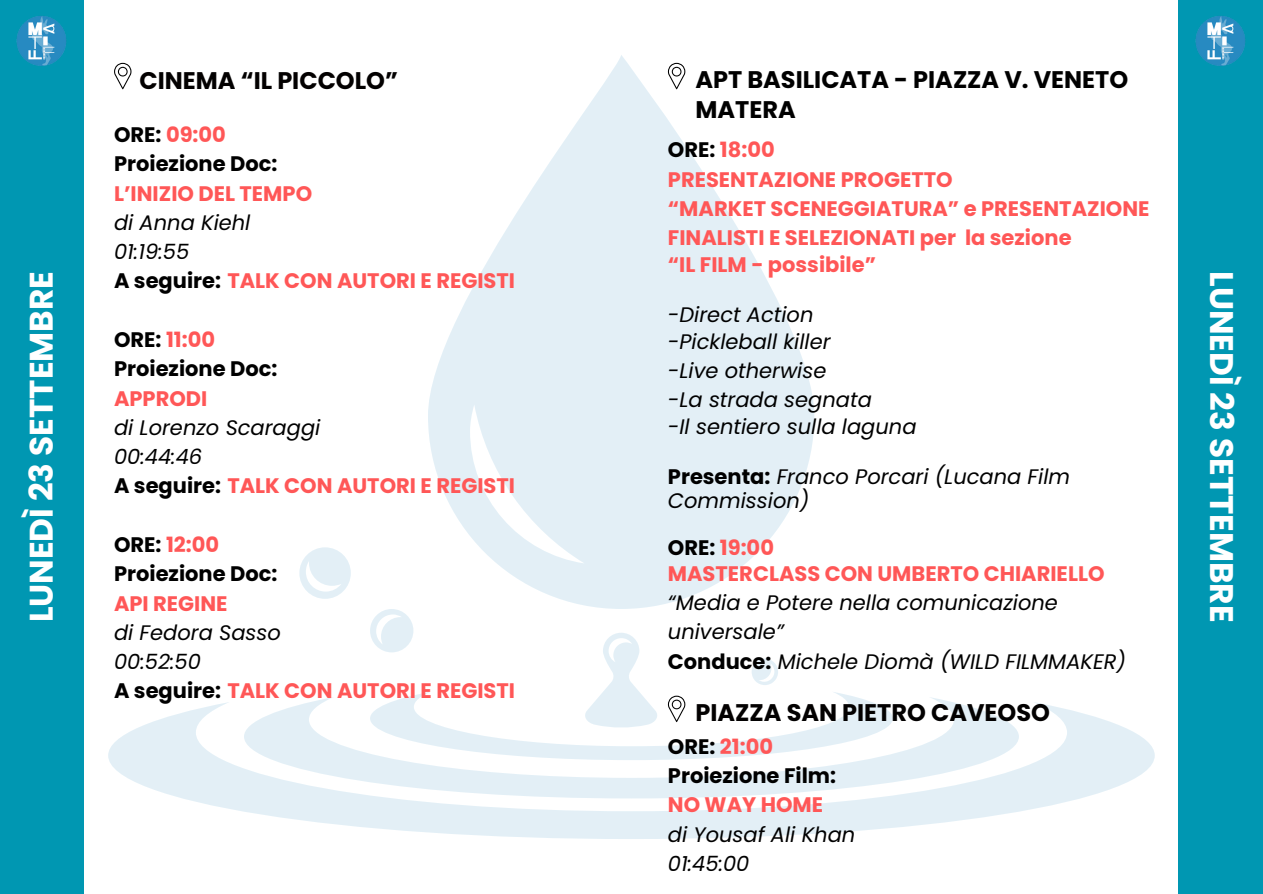
<style>
.page{position:relative;width:1263px;height:894px;background:#fff}
.page>*{position:absolute;margin:0;border:0;box-sizing:border-box;transform-origin:0 0}
.t1{font:700 32.7px "Poppins";color:#fff}
.t2{font:700 24px "Poppins";color:#030101}
.t3{font:700 24px/29.2px "Poppins";color:#000}
.t4{font:700 21px/29.2px "Poppins";color:#ff5757}
.t5{font:italic 21px/23.7px "Poppins";color:#000}
.t6{font:700 21px "Poppins";color:#000}
.s1{color:#000}
.s2{font-weight:700;font-style:normal}
</style>
<div class="page">
<svg style="left:428px;top:55px;width:386px;height:553px;fill:#e3eff6"></svg>
<svg style="left:108px;top:702px;width:1047px;height:136px;fill:#e3eff6"></svg>
<svg style="left:244px;top:697px;width:775px;height:101px;fill:#e3eff6"></svg>
<svg style="left:299px;top:547px;width:52px;height:51px"></svg>
<div style="left:0;top:0;width:84px;height:893px;background:#0097b2"></div>
<div style="left:1179px;top:0;width:84px;height:893px;background:#0097b2"></div>
<img style="left:16px;top:16px;width:51px;height:50px">
<img style="left:1195px;top:16px;width:51px;height:50px">
<svg style="left:114px;top:63px;width:17px;height:26px"></svg>
<svg style="left:668px;top:63px;width:17px;height:26px"></svg>
<svg style="left:370px;top:608px;width:523px;height:152px"></svg>
<p class="t1" style="left:18px;top:622px;width:353px;rotate:-90deg">LUNEDÌ 23 SETTEMBRE</p>
<p class="t2" style="left:140px;top:63px;width:260px">CINEMA “IL PICCOLO”</p>
<p class="t4" style="left:114px;top:120px;width:113px"><span class="s1">ORE:</span> 09:00</p>
<h1 class="t6" style="left:114px;top:149px;width:165px">Proiezione Doc:</h1>
<p class="t4" style="left:114px;top:179px;width:200px">L’INIZIO DEL TEMPO</p>
<h1 class="t5" style="left:114px;top:211px;width:138px">di Anna Kiehl</h1>
<p class="t5" style="left:114px;top:240px;width:77px">01:19:55</p>
<p class="t4" style="left:114px;top:266px;width:402px"><span class="s1">A seguire:</span> TALK CON AUTORI E REGISTI</p>
<h2 class="t4" style="left:114px;top:325px;width:103px"><span class="s1">ORE:</span> 11:00</h2>
<p class="t6" style="left:114px;top:354px;width:165px">Proiezione Doc:</p>
<p class="t4" style="left:114px;top:383px;width:95px">APPRODI</p>
<p class="t5" style="left:114px;top:415px;width:208px">di Lorenzo Scaraggi</p>
<p class="t5" style="left:114px;top:445px;width:90px">00:44:46</p>
<p class="t4" style="left:114px;top:471px;width:402px"><span class="s1">A seguire:</span> TALK CON AUTORI E REGISTI</p>
<p class="t4" style="left:114px;top:530px;width:107px"><span class="s1">ORE:</span> 12:00</p>
<p class="t6" style="left:114px;top:559px;width:165px">Proiezione Doc:</p>
<p class="t4" style="left:114px;top:588px;width:115px">API REGINE</p>
<p class="t5" style="left:114px;top:620px;width:168px">di Fedora Sasso</p>
<p class="t5" style="left:114px;top:649px;width:88px">00:52:50</p>
<p class="t4" style="left:114px;top:676px;width:402px"><span class="s1">A seguire:</span> TALK CON AUTORI E REGISTI</p>
<p class="t3" style="left:695px;top:65px;width:434px">APT BASILICATA - PIAZZA V. VENETO<br>MATERA</p>
<p class="t4" style="left:668px;top:135px;width:483px"><span class="s1">ORE:</span> 18:00<br>PRESENTAZIONE PROGETTO<br>“MARKET SCENEGGIATURA” e PRESENTAZIONE<br>FINALISTI E SELEZIONATI per la sezione</p>
<p class="t4" style="left:668px;top:250px;width:210px">“IL FILM - possibile”</p>
<p class="t5" style="left:668px;top:302px;width:147px">-Direct Action</p>
<p class="t5" style="left:668px;top:329px;width:164px">-Pickleball killer</p>
<p class="t5" style="left:668px;top:359px;width:160px">-Live otherwise</p>
<p class="t5" style="left:668px;top:388px;width:205px">-La strada segnata</p>
<p class="t5" style="left:668px;top:415px;width:250px">-Il sentiero sulla laguna</p>
<p class="t5" style="left:668px;top:464px;width:404px"><span class="s2">Presenta:</span> Franco Porcari (Lucana Film<br>Commission)</p>
<p class="t4" style="left:668px;top:533px;width:108px"><span class="s1">ORE:</span> 19:00</p>
<p class="t4" style="left:668px;top:558px;width:438px">MASTERCLASS CON UMBERTO CHIARIELLO</p>
<h2 class="t5" style="left:668px;top:588px;width:392px;line-height:29.2px">“Media e Potere nella comunicazione universale”</h2>
<h2 class="t5" style="left:668px;top:649px;width:460px"><span class="s2">Conduce:</span> Michele Diomà (WILD FILMMAKER)</h2>
<p class="t2" style="left:695px;top:695px;width:356px">PIAZZA SAN PIETRO CAVEOSO</p>
<h3 class="t4" style="left:668px;top:731px;width:107px"><span class="s1">ORE:</span> 21:00</h3>
<p class="t6" style="left:668px;top:760px;width:170px">Proiezione Film:</p>
<p class="t4" style="left:668px;top:790px;width:157px">NO WAY HOME</p>
<p class="t5" style="left:668px;top:822px;width:189px">di Yousaf Ali Khan</p>
<p class="t5" style="left:668px;top:851px;width:83px">01:45:00</p>
<p class="t1" style="left:1244px;top:271px;width:353px;rotate:90deg">LUNEDÌ 23 SETTEMBRE</p>
</div>
